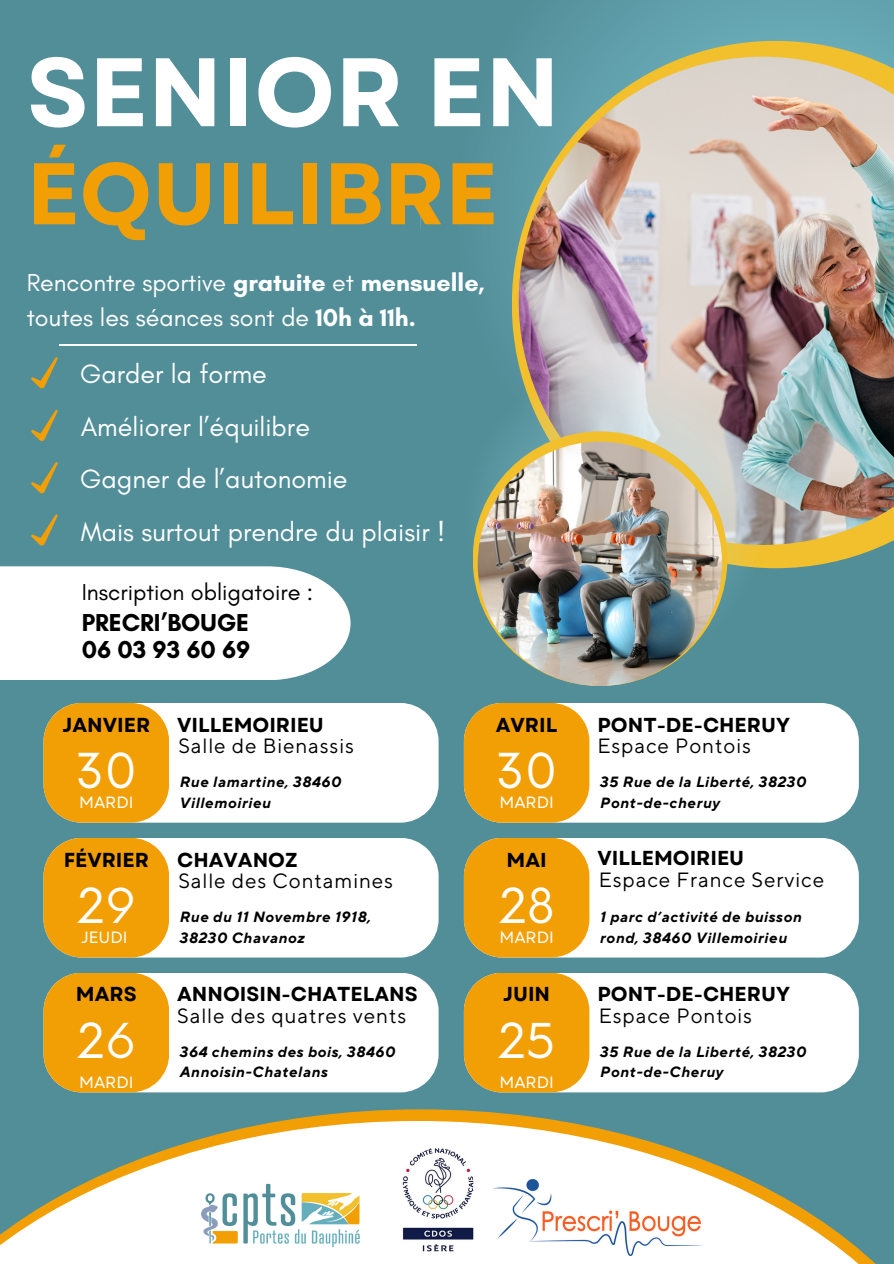
<style>
.page{position:relative;width:894px;height:1264px;background:#fff}
.page>*{position:absolute;margin:0;border:0;box-sizing:border-box;transform-origin:0 0}
.t1{font:700 97.05px "Garet";color:#fff}
.t2{font:700 87.15px "Garet";color:#f29f05}
.t3{font:46.95px "Now";color:#fff}
.t4{font:26.85px "Glacial Indifference";color:#fff}
.t5{font:24.9px/34.8px "Glacial Indifference";color:#fff}
.t6{font:700 24.9px "Glacial Indifference";color:#000}
.t7{font:23.4px "Glacial Indifference";color:#000}
.t8{font:20.55px "TT Norms Pro";letter-spacing:.045em;color:#000}
.t9{font:700 20.1px "Garet";color:#000}
.t10{font:16.35px "Garet";color:#fff}
.t11{font:italic 700 14.7px/20.5px "TT Norms Pro";letter-spacing:.045em;color:#000}
.s1{font-weight:700}
</style>
<div class="page">
<div style="left:0;top:0;width:893px;height:1263px;background:#528e98"></div>
<svg style="left:287px;top:1109px;width:267px;height:11px;fill:#f29f05"></svg>
<svg style="left:0;top:1120px;width:875px;height:143px;fill:#fff"></svg>
<svg style="left:420px;top:0;width:473px;height:569px"></svg>
<svg style="left:511px;top:41px;width:382px;height:527px"></svg>
<img style="left:518px;top:57px;width:375px;height:488px">
<svg style="left:446px;top:348px;width:335px;height:335px"></svg>
<img style="left:393px;top:1138px;width:89px;height:121px">
<img style="left:493px;top:1179px;width:209px;height:75px">
<hr style="left:59px;top:344px;width:357px;height:2px;background:#fff">
<div style="left:472px;top:431px;width:255px;height:255px;background:#f2c02d;border-radius:50%"></div>
<img style="left:477px;top:441px;width:245px;height:245px;border-radius:50%">
<svg style="left:31px;top:357px;width:27px;height:32px"></svg>
<svg style="left:31px;top:409px;width:27px;height:32px"></svg>
<svg style="left:31px;top:462px;width:27px;height:32px"></svg>
<svg style="left:31px;top:514px;width:27px;height:32px"></svg>
<div style="left:0;top:566px;width:350px;height:114px;background:#fff"></div>
<img style="left:189px;top:1171px;width:183px;height:87px">
<div style="left:169px;top:703px;width:269px;height:119px;background:#fff"></div>
<div style="left:589px;top:703px;width:269px;height:119px;background:#fff"></div>
<div style="left:169px;top:838px;width:269px;height:119px;background:#fff"></div>
<div style="left:589px;top:838px;width:269px;height:119px;background:#fff"></div>
<div style="left:169px;top:973px;width:269px;height:119px;background:#fff"></div>
<div style="left:589px;top:973px;width:269px;height:119px;background:#fff"></div>
<svg style="left:44px;top:703px;width:125px;height:119px;background:#eca214"></svg>
<svg style="left:464px;top:703px;width:125px;height:119px;background:#eca214"></svg>
<svg style="left:44px;top:838px;width:125px;height:119px;background:#eca214"></svg>
<svg style="left:464px;top:838px;width:125px;height:119px;background:#eca214"></svg>
<svg style="left:44px;top:973px;width:125px;height:119px;background:#eca214"></svg>
<svg style="left:464px;top:973px;width:125px;height:119px;background:#eca214"></svg>
<p class="t1" style="left:27px;top:22px;width:534px">SENIOR EN</p>
<p class="t2" style="left:27px;top:131px;width:472px">ÉQUILIBRE</p>
<p class="t5" style="left:27px;top:265px;width:459px">Rencontre sportive <span class="s1">gratuite</span> et <span class="s1">mensuelle, </span>toutes les séances sont de <span class="s1">10h à 11h.</span></p>
<p class="t4" style="left:80px;top:358px;width:188px">Garder la forme</p>
<p class="t4" style="left:81px;top:410px;width:231px">Améliorer l’équilibre</p>
<p class="t4" style="left:80px;top:462px;width:269px">Gagner de l’autonomie</p>
<p class="t4" style="left:81px;top:515px;width:366px">Mais surtout prendre du plaisir !</p>
<p class="t7" style="left:82px;top:577px;width:233px">Inscription obligatoire :</p>
<p class="t6" style="left:82px;top:634px;width:170px">06 03 93 60 69</p>
<p class="t6" style="left:82px;top:607px;width:169px">PRECRI’BOUGE</p>
<p class="t9" style="left:177px;top:710px;width:148px">VILLEMOIRIEU</p>
<p class="t9" style="left:597px;top:710px;width:194px">PONT-DE-CHERUY</p>
<p class="t9" style="left:62px;top:710px;width:89px">JANVIER</p>
<p class="t9" style="left:495px;top:710px;width:63px">AVRIL</p>
<p class="t8" style="left:178px;top:733px;width:177px">Salle de Bienassis</p>
<p class="t8" style="left:597px;top:733px;width:155px">Espace Pontois</p>
<p class="t3" style="left:76px;top:745px;width:63px">30</p>
<p class="t3" style="left:495px;top:745px;width:63px">30</p>
<p class="t11" style="left:179px;top:772px;width:163px">Rue lamartine, 38460<br>Villemoirieu</p>
<p class="t11" style="left:599px;top:772px;width:207px">35 Rue de la Liberté, 38230<br>Pont-de-cheruy</p>
<p class="t10" style="left:79px;top:790px;width:56px">MARDI</p>
<p class="t10" style="left:499px;top:790px;width:56px">MARDI</p>
<p class="t9" style="left:64px;top:845px;width:87px">FÉVRIER</p>
<p class="t9" style="left:506px;top:845px;width:42px">MAI</p>
<p class="t9" style="left:177px;top:845px;width:122px">CHAVANOZ</p>
<p class="t9" style="left:597px;top:843px;width:148px">VILLEMOIRIEU</p>
<p class="t8" style="left:178px;top:868px;width:216px">Salle des Contamines</p>
<p class="t8" style="left:598px;top:867px;width:227px">Espace France Service</p>
<p class="t3" style="left:76px;top:879px;width:61px">29</p>
<p class="t3" style="left:498px;top:879px;width:58px">28</p>
<p class="t11" style="left:179px;top:907px;width:192px">Rue du 11 Novembre 1918,<br>38230 Chavanoz</p>
<p class="t11" style="left:599px;top:907px;width:203px">1 parc d’activité de buisson rond, 38460 Villemoirieu</p>
<p class="t10" style="left:81px;top:925px;width:48px">JEUDI</p>
<p class="t10" style="left:499px;top:925px;width:56px">MARDI</p>
<p class="t9" style="left:76px;top:979px;width:62px">MARS</p>
<p class="t9" style="left:503px;top:979px;width:49px">JUIN</p>
<p class="t9" style="left:177px;top:979px;width:242px">ANNOISIN-CHATELANS</p>
<p class="t9" style="left:597px;top:979px;width:194px">PONT-DE-CHERUY</p>
<p class="t8" style="left:177px;top:1003px;width:230px">Salle des quatres vents</p>
<p class="t8" style="left:598px;top:1003px;width:155px">Espace Pontois</p>
<p class="t3" style="left:76px;top:1014px;width:61px">26</p>
<p class="t3" style="left:497px;top:1014px;width:60px">25</p>
<p class="t11" style="left:179px;top:1042px;width:217px">364 chemins des bois, 38460<br>Annoisin-Chatelans</p>
<p class="t11" style="left:599px;top:1042px;width:207px">35 Rue de la Liberté, 38230<br>Pont-de-Cheruy</p>
<p class="t10" style="left:79px;top:1070px;width:56px">MARDI</p>
<p class="t10" style="left:499px;top:1070px;width:56px">MARDI</p>
</div>
